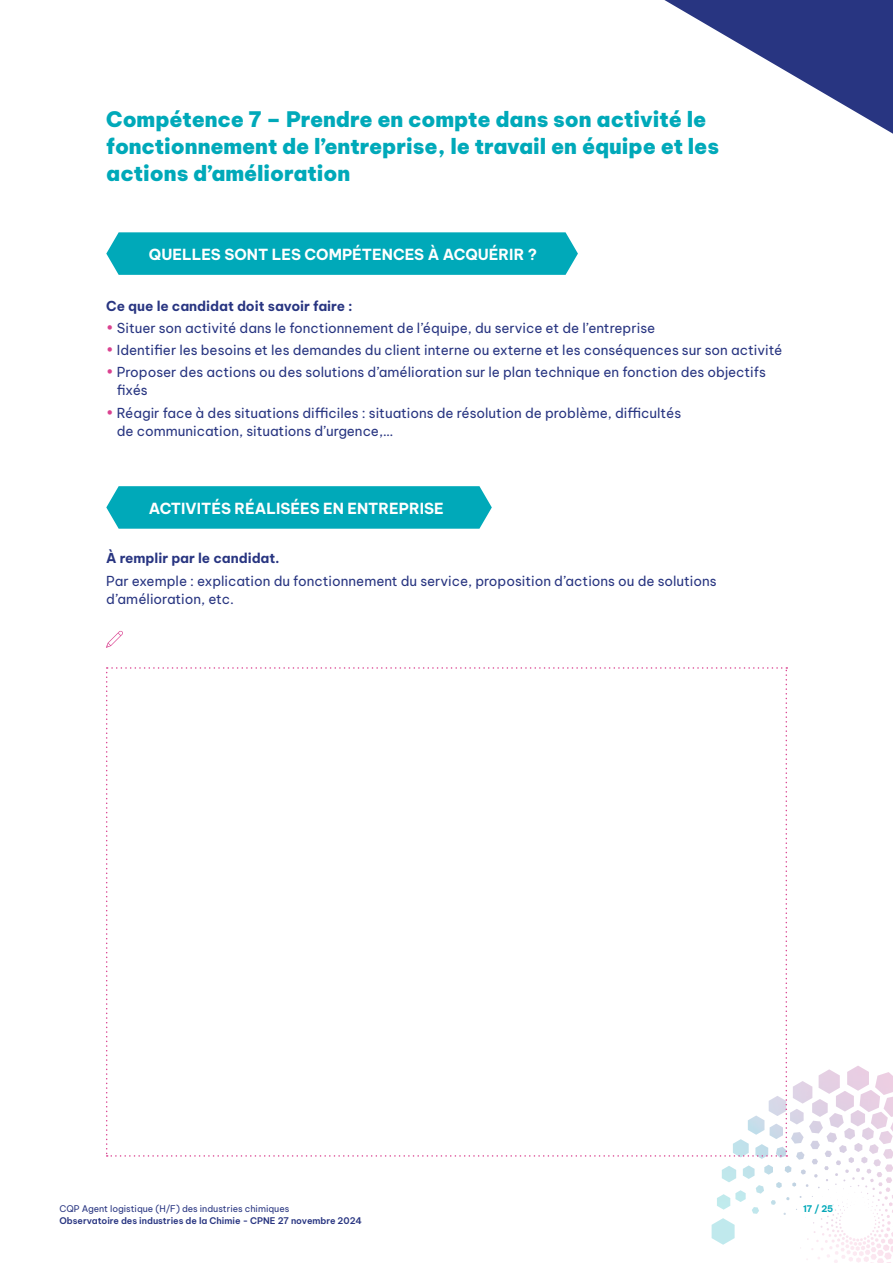
<style>
.page{position:relative;width:893px;height:1263px;background:#fff}
.page>*{position:absolute;margin:0;border:0;box-sizing:border-box;transform-origin:0 0}
.t1{font:900 21px/27px "Be Vietnam Pro";color:#00a9b9}
.t2{font:700 15px "Be Vietnam Pro";color:#fff}
.t3{font:13.5px/18px "Be Vietnam Pro";color:#283581}
.t4{font:700 13.5px "Be Vietnam Pro";letter-spacing:-.005em;color:#283581}
.t5{font:600 9px "Be Vietnam Pro";color:#283581}
.t6{font:9px "Be Vietnam Pro";color:#283581}
.t7{font:700 9px "Be Vietnam Pro";color:#00a9b9}
.s1{color:#da4290}
</style>
<div class="page">
<svg style="left:712px;top:1218px;width:23px;height:27px"></svg>
<img style="left:722px;top:1066px;width:171px;height:122px">
<svg style="left:664px;top:0;width:229px;height:134px"></svg>
<svg style="left:106px;top:232px;width:472px;height:43px;background:#09acbb"></svg>
<svg style="left:106px;top:486px;width:386px;height:43px;background:#0bacbc"></svg>
<svg style="left:106px;top:631px;width:17px;height:17px"></svg>
<svg style="left:106px;top:667px;width:681px;height:490px"></svg>
<h1 class="t1" style="left:106px;top:104px;width:614px">Compétence 7 – Prendre en compte dans son activité le fonctionnement de l’entreprise, le travail en équipe et les actions d’amélioration</h1>
<p class="t2" style="left:149px;top:242px;width:390px">QUELLES SONT LES COMPÉTENCES À ACQUÉRIR ?</p>
<p class="t4" style="left:106px;top:294px;width:248px">Ce que le candidat doit savoir faire :</p>
<p class="t3" style="left:106px;top:318px;width:550px"><span class="s1">•</span> Situer son activité dans le fonctionnement de l’équipe, du service et de l’entreprise</p>
<p class="t3" style="left:106px;top:340px;width:678px"><span class="s1">•</span> Identifier les besoins et les demandes du client interne ou externe et les conséquences sur son activité</p>
<p class="t3" style="left:117px;top:362px;width:651px;text-indent:-10px"><span class="s1">•</span> Proposer des actions ou des solutions d’amélioration sur le plan technique en fonction des objectifs fixés</p>
<p class="t3" style="left:117px;top:402px;width:566px;text-indent:-10px"><span class="s1">•</span> Réagir face à des situations difficiles : situations de résolution de problème, difficultés de communication, situations d’urgence,…</p>
<p class="t2" style="left:149px;top:495px;width:296px">ACTIVITÉS RÉALISÉES EN ENTREPRISE</p>
<p class="t4" style="left:106px;top:547px;width:175px">À remplir par le candidat.</p>
<p class="t3" style="left:106px;top:570px;width:612px">Par exemple : explication du fonctionnement du service, proposition d’actions ou de solutions d’amélioration, etc.</p>
<p class="t6" style="left:60px;top:1202px;width:231px">CQP Agent logistique (H/F) des industries chimiques</p>
<p class="t5" style="left:60px;top:1213px;width:304px">Observatoire des industries de la Chimie - CPNE 27 novembre 2024</p>
<p class="t7" style="left:803px;top:1201px;width:32px">17 / 25</p>
</div>
